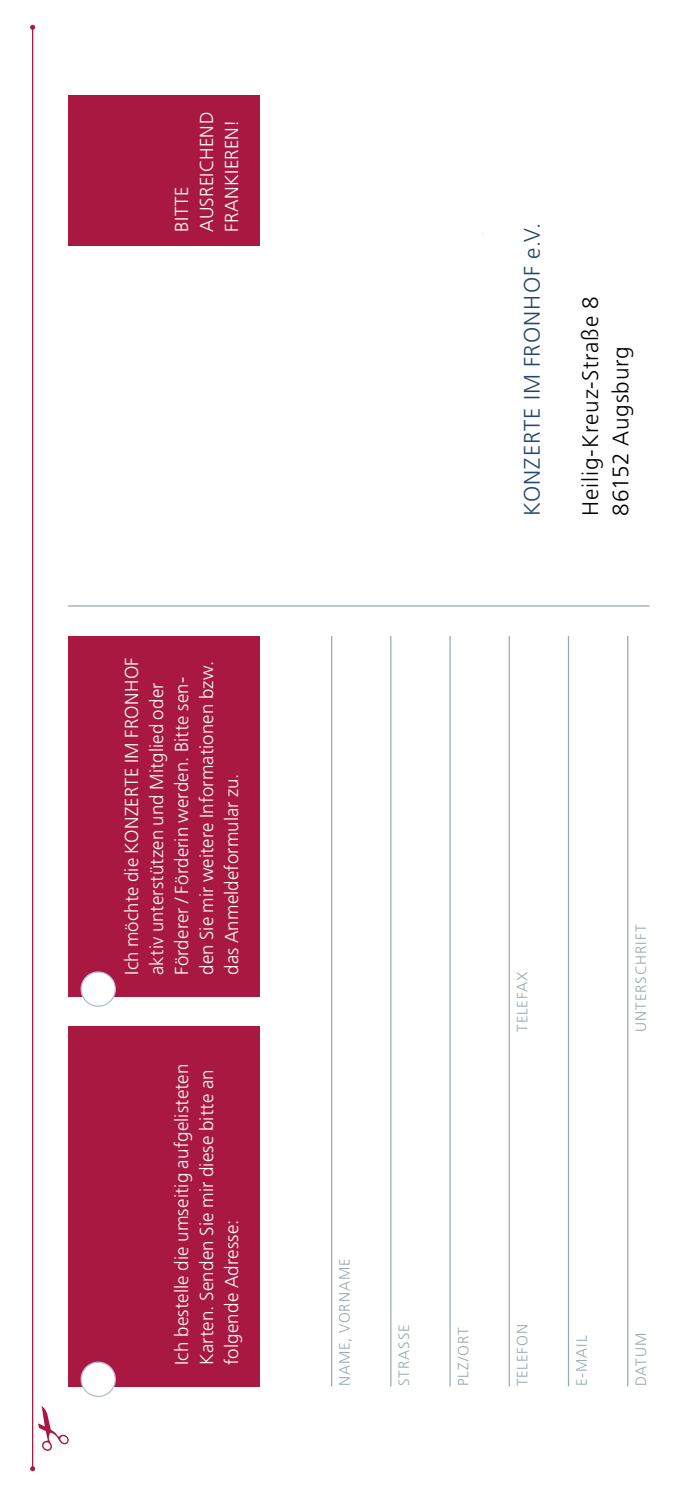
<style>
.page{position:relative;width:695px;height:1489px;background:#fff}
.page>*{position:absolute;margin:0;border:0;box-sizing:border-box;transform-origin:0 0}
.t1{font:300 22.5px/30px "Frutiger";letter-spacing:.035em;color:#000}
.t2{font:300 22.5px "Frutiger";letter-spacing:.05em;color:#24476f}
.t3{font:300 18.75px/25px "Frutiger";letter-spacing:.01em;color:#fff}
.t4{font:300 15px "Frutiger";letter-spacing:.065em;color:#9ca9b1}
</style>
<div class="page">
<hr style="left:32px;top:27px;width:1px;height:1441px;background:#a91840">
<svg style="left:30px;top:25px;width:5px;height:5px"></svg>
<svg style="left:30px;top:1465px;width:5px;height:5px"></svg>
<hr style="left:68px;top:605px;width:581px;height:1px;background:#9ca9b1">
<div style="left:68px;top:96px;width:191px;height:150px;background:#a91840"></div>
<hr style="left:331px;top:636px;width:1px;height:750px;background:#9ca9b1">
<hr style="left:390px;top:636px;width:1px;height:750px;background:#9ca9b1">
<hr style="left:449px;top:636px;width:1px;height:750px;background:#9ca9b1">
<hr style="left:508px;top:636px;width:2px;height:750px;background:#9ca9b1">
<hr style="left:567px;top:636px;width:2px;height:750px;background:#9ca9b1">
<hr style="left:627px;top:636px;width:1px;height:750px;background:#9ca9b1">
<div style="left:68px;top:1026px;width:191px;height:360px;background:#a91840"></div>
<div style="left:68px;top:636px;width:191px;height:360px;background:#a91840"></div>
<div style="left:81px;top:971px;width:34px;height:35px;background:#fff;border-radius:50%"></div>
<div style="left:80px;top:971px;width:36px;height:35px;border:1px solid #b4bcd1;border-radius:50%"></div>
<div style="left:81px;top:1361px;width:34px;height:35px;background:#fff;border-radius:50%"></div>
<div style="left:80px;top:1361px;width:36px;height:35px;border:1px solid #b4bcd1;border-radius:50%"></div>
<svg style="left:33px;top:1400px;width:1px;height:51px"></svg>
<p class="t3" style="left:169px;top:231px;width:121px;rotate:-90deg">BITTE<br>AUSREICHEND<br>FRANKIEREN!</p>
<p class="t3" style="left:119px;top:974px;width:319px;rotate:-90deg">Ich möchte die KONZERTE IM FRONHOF aktiv unterstützen und Mitglied oder Förderer / Förderin werden. Bitte sen&shy;den Sie mir weitere Informationen bzw. das Anmeldeformular zu.</p>
<p class="t3" style="left:169px;top:1364px;width:303px;rotate:-90deg">Ich bestelle die umseitig aufgelisteten<br>Karten. Senden Sie mir diese bitte an folgende Adresse:</p>
<p class="t2" style="left:519px;top:516px;width:295px;rotate:-90deg">KONZERTE IM FRONHOF e.V.</p>
<p class="t1" style="left:575px;top:516px;width:221px;rotate:-90deg">Heilig-Kreuz-Straße 8<br>86152 Augsburg</p>
<p class="t4" style="left:514px;top:1031px;width:62px;rotate:-90deg">TELEFAX</p>
<p class="t4" style="left:632px;top:1031px;width:109px;rotate:-90deg">UNTERSCHRIFT</p>
<p class="t4" style="left:336px;top:1386px;width:130px;rotate:-90deg">NAME, VORNAME</p>
<p class="t4" style="left:395px;top:1386px;width:63px;rotate:-90deg">STRASSE</p>
<p class="t4" style="left:454px;top:1386px;width:61px;rotate:-90deg">PLZ/ORT</p>
<p class="t4" style="left:514px;top:1386px;width:64px;rotate:-90deg">TELEFON</p>
<p class="t4" style="left:573px;top:1386px;width:52px;rotate:-90deg">E-MAIL</p>
<p class="t4" style="left:632px;top:1386px;width:55px;rotate:-90deg">DATUM</p>
</div>
